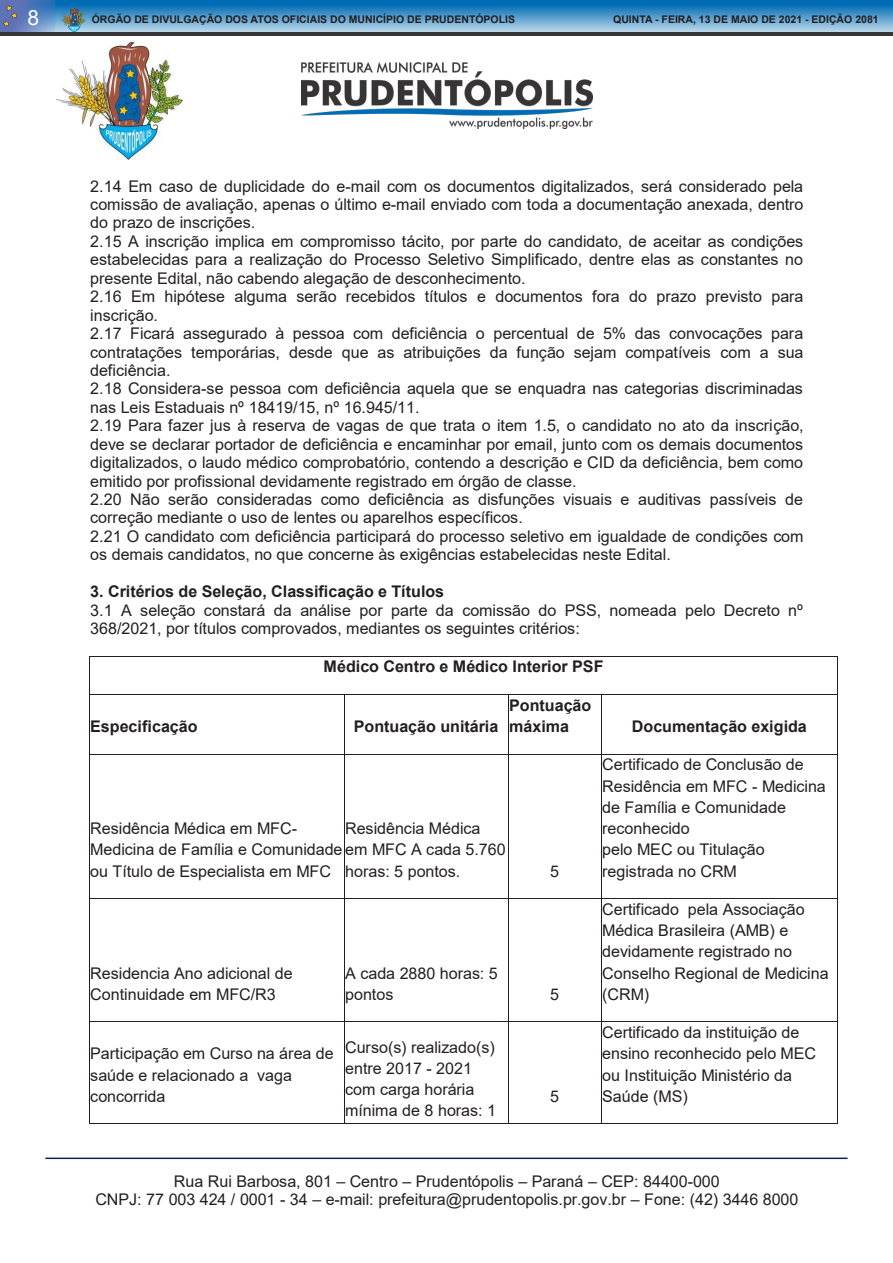
<style>
.page{position:relative;width:893px;height:1263px;background:#fff}
.page>*{position:absolute;margin:0;border:0;box-sizing:border-box;transform-origin:0 0}
.t1{font:21px "Arial";color:#fff}
.t2{font:16.05px/18.5px "Arial";color:#231f20}
.t3{font:700 16.05px/21.1px "Arial";color:#231f20}
.t4{font:700 10.5px "Arial";color:#231f20}
.s1{font-weight:700}
.s2{font-style:inherit}
</style>
<div class="page">
<img style="left:56px;top:0;width:837px;height:32px">
<img style="left:0;top:0;width:56px;height:32px">
<svg style="left:3px;top:5px;width:15px;height:22px"></svg>
<svg style="left:59px;top:8px;width:27px;height:24px"></svg>
<hr style="left:0;top:32px;width:893px;height:4px;background:#383336">
<img style="left:301px;top:63px;width:291px;height:66px">
<img style="left:56px;top:43px;width:126px;height:117px">
<hr style="left:45px;top:1157px;width:803px;height:2px;background:#002060">
<hr style="left:89px;top:656px;width:749px;height:1px;background:#231f20">
<hr style="left:89px;top:658px;width:1px;height:37px;background:#231f20">
<hr style="left:838px;top:658px;width:1px;height:37px;background:#231f20">
<hr style="left:89px;top:695px;width:255px;height:1px;background:#231f20">
<hr style="left:344px;top:695px;width:164px;height:1px;background:#231f20">
<hr style="left:508px;top:695px;width:93px;height:1px;background:#231f20">
<hr style="left:601px;top:695px;width:237px;height:1px;background:#231f20">
<hr style="left:89px;top:696px;width:1px;height:58px;background:#231f20">
<hr style="left:344px;top:696px;width:1px;height:58px;background:#231f20">
<hr style="left:508px;top:696px;width:1px;height:58px;background:#231f20">
<hr style="left:601px;top:696px;width:1px;height:58px;background:#231f20">
<hr style="left:838px;top:696px;width:1px;height:58px;background:#231f20">
<hr style="left:89px;top:754px;width:255px;height:1px;background:#231f20">
<hr style="left:344px;top:754px;width:164px;height:1px;background:#231f20">
<hr style="left:508px;top:754px;width:93px;height:1px;background:#231f20">
<hr style="left:601px;top:754px;width:237px;height:1px;background:#231f20">
<hr style="left:89px;top:755px;width:1px;height:143px;background:#231f20">
<hr style="left:344px;top:755px;width:1px;height:143px;background:#231f20">
<hr style="left:508px;top:755px;width:1px;height:143px;background:#231f20">
<hr style="left:601px;top:755px;width:1px;height:143px;background:#231f20">
<hr style="left:838px;top:755px;width:1px;height:143px;background:#231f20">
<hr style="left:89px;top:898px;width:255px;height:1px;background:#231f20">
<hr style="left:344px;top:898px;width:164px;height:1px;background:#231f20">
<hr style="left:508px;top:898px;width:93px;height:1px;background:#231f20">
<hr style="left:601px;top:898px;width:237px;height:1px;background:#231f20">
<hr style="left:89px;top:900px;width:1px;height:122px;background:#231f20">
<hr style="left:344px;top:900px;width:1px;height:122px;background:#231f20">
<hr style="left:508px;top:900px;width:1px;height:122px;background:#231f20">
<hr style="left:601px;top:900px;width:1px;height:122px;background:#231f20">
<hr style="left:838px;top:900px;width:1px;height:122px;background:#231f20">
<hr style="left:89px;top:1022px;width:255px;height:1px;background:#231f20">
<hr style="left:344px;top:1022px;width:164px;height:1px;background:#231f20">
<hr style="left:508px;top:1022px;width:93px;height:1px;background:#231f20">
<hr style="left:601px;top:1022px;width:237px;height:1px;background:#231f20">
<hr style="left:89px;top:1023px;width:1px;height:101px;background:#231f20">
<hr style="left:89px;top:1124px;width:255px;height:1px;background:#231f20">
<hr style="left:344px;top:1023px;width:1px;height:101px;background:#231f20">
<hr style="left:344px;top:1124px;width:164px;height:1px;background:#231f20">
<hr style="left:508px;top:1023px;width:1px;height:101px;background:#231f20">
<hr style="left:508px;top:1124px;width:93px;height:1px;background:#231f20">
<hr style="left:601px;top:1023px;width:1px;height:101px;background:#231f20">
<hr style="left:601px;top:1124px;width:237px;height:1px;background:#231f20">
<hr style="left:838px;top:1023px;width:1px;height:101px;background:#231f20">
<h1 class="t1" style="left:28px;top:3px;width:13px">8</h1>
<p class="t4" style="left:92px;top:12px;width:425px">ÓRGÃO DE DIVULGAÇÃO DOS ATOS OFICIAIS DO MUNICÍPIO DE PRUDENTÓPOLIS</p>
<p class="t4" style="left:613px;top:12px;width:267px">QUINTA - FEIRA, 13 DE MAIO DE 2021 - EDIÇÃO 2081</p>
<p class="t2" style="left:90px;top:177px;width:715px">2.14 Em caso de duplicidade do e-mail com os documentos digitalizados, será considerado pela comissão de avaliação, apenas o último e-mail enviado com toda a documentação anexada, dentro do prazo de inscrições.<br>2.15 A inscrição implica em compromisso tácito, por parte do candidato, de aceitar as condições estabelecidas para a realização do Processo Seletivo Simplificado, dentre elas as constantes no presente Edital, não cabendo alegação de desconhecimento.<br>2.16 Em hipótese alguma serão recebidos títulos e documentos fora do prazo previsto para inscrição.<br>2.17 Ficará assegurado à pessoa com deficiência o percentual de 5% das convocações para contratações temporárias, desde que as atribuições da função sejam compatíveis com a sua deficiência.<br>2.18 Considera-se pessoa com deficiência aquela que se enquadra nas categorias discriminadas nas Leis Estaduais nº 18419/15, nº 16.945/11.<br>2.19 Para fazer jus à reserva de vagas de que trata o item 1.5, o candidato no ato da inscrição, deve se declarar portador de deficiência e encaminhar por email, junto com os demais documentos digitalizados, o laudo médico comprobatório, contendo a descrição e CID da deficiência, bem como emitido por profissional devidamente registrado em órgão de classe.<br>2.20 Não serão consideradas como deficiência as disfunções visuais e auditivas passíveis de correção mediante o uso de lentes ou aparelhos específicos.<br>2.21 O candidato com deficiência participará do processo seletivo em igualdade de condições com os demais candidatos, no que concerne às exigências estabelecidas neste Edital.</p>
<p class="t2" style="left:90px;top:582px;width:714px"><span class="s1">3. Critérios de Seleção, Classificação e Títulos<br></span>3.1 A seleção constará da análise por parte da comissão do PSS, nomeada pelo Decreto nº<br>368/2021, por títulos comprovados, mediantes os seguintes critérios:</p>
<p class="t3" style="left:324px;top:656px;width:281px">Médico Centro e Médico Interior PSF</p>
<p class="t3" style="left:90px;top:716px;width:109px">Especificação</p>
<p class="t3" style="left:354px;top:716px;width:146px">Pontuação unitária</p>
<p class="t3" style="left:509px;top:695px;width:84px">Pontuação máxima</p>
<p class="t2" style="left:90px;top:818px;width:417px;line-height:21.3px">Residência Médica em MFC-<br>Medicina de Família e Comunidade em MFC A cada 5.760 ou Título de Especialista em MFC</p>
<p class="t2" style="left:345px;top:819px;width:137px">Residência Médica</p>
<p class="t2" style="left:345px;top:862px;width:117px">horas: 5 pontos.</p>
<p class="t2" style="left:550px;top:862px;width:10px">5</p>
<p class="t2" style="left:90px;top:962px;width:204px;line-height:21.3px">Residencia Ano adicional de<br>Continuidade em MFC/R3</p>
<p class="t2" style="left:345px;top:962px;width:154px;line-height:21.3px">A cada 2880 horas: 5 pontos</p>
<p class="t2" style="left:90px;top:1043px;width:245px;line-height:21.1px">Participação em Curso na área de saúde e relacionado a vaga concorrida</p>
<p class="t2" style="left:345px;top:1036px;width:152px;line-height:21.3px">Curso(s) realizado(s) entre 2017 - 2021 com carga horária mínima de 8 horas: 1</p>
<p class="t2" style="left:550px;top:985px;width:10px">5</p>
<p class="t2" style="left:550px;top:1087px;width:10px">5</p>
<p class="t3" style="left:632px;top:716px;width:176px">Documentação exigida</p>
<p class="t2" style="left:602px;top:754px;width:225px;line-height:21.3px">Certificado de Conclusão de<br>Residência em MFC - Medicina de Família e Comunidade reconhecido<br>pelo MEC ou Titulação registrada no CRM</p>
<p class="t2" style="left:602px;top:899px;width:228px;line-height:21.1px">Certificado pela Associação<br>Médica Brasileira (AMB) e devidamente registrado no<br>Conselho Regional de Medicina (CRM)</p>
<p class="t2" style="left:602px;top:1022px;width:215px;line-height:21.1px">Certificado da instituição de ensino reconhecido pelo MEC ou Instituição Ministério da<br>Saúde (MS)</p>
<p class="t2" style="left:95px;top:1172px;width:704px;text-align:center">Rua Rui Barbosa, 801 <span class="s2">–</span> Centro <span class="s2">–</span> Prudentópolis <span class="s2">–</span> Paraná <span class="s2">–</span> CEP: 84400-000<br>CNPJ: 77 003 424 / 0001 - 34 <span class="s2">–</span> e-mail: prefeitura@prudentopolis.pr.gov.br <span class="s2">–</span> Fone: (42) 3446 8000</p>
</div>
